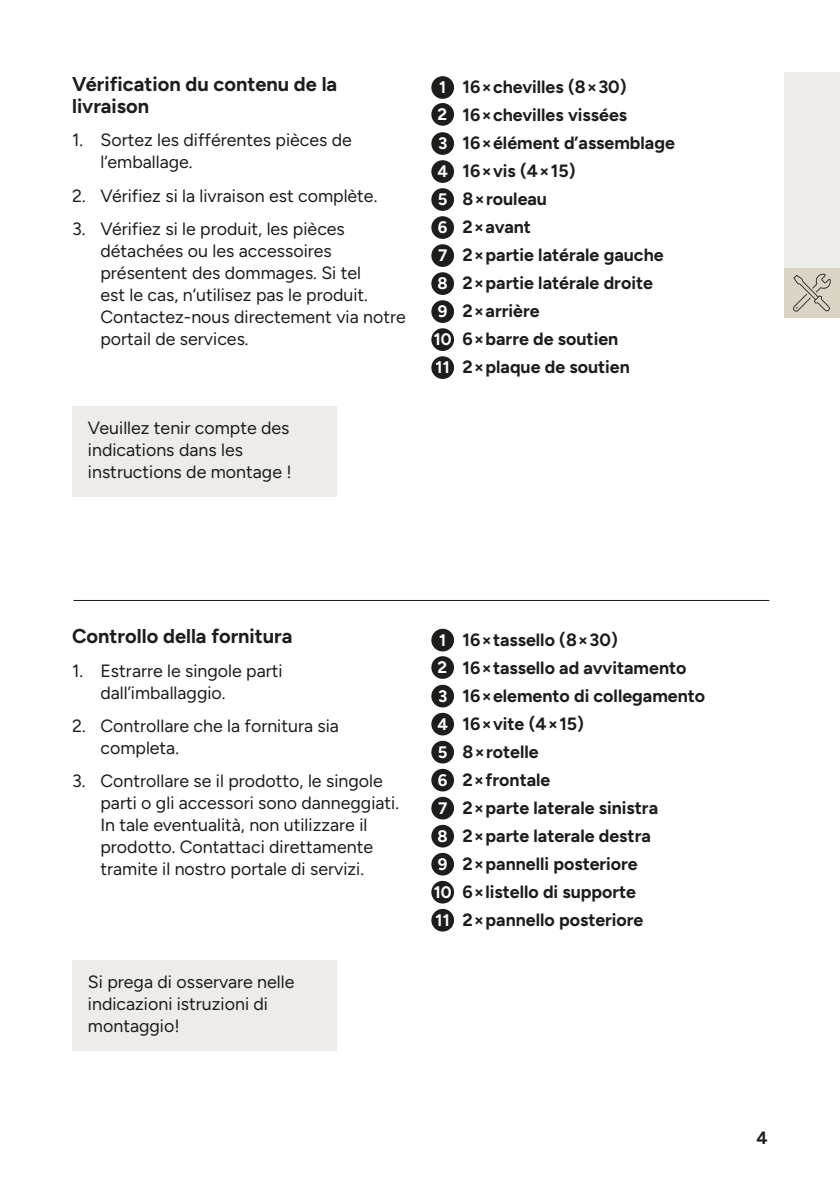
<style>
.page{position:relative;width:840px;height:1191px;background:#fff}
.page>*{position:absolute;margin:0;border:0;box-sizing:border-box;transform-origin:0 0}
.Überschrift_3{font:700 20px/22px "Figtree";color:#1d1d1b}
.Absatz{font:17.8px/22px "Figtree";color:#1d1d1b}
.Absatz_Bold{font:700 17.8px "Figtree";color:#1d1d1b}
.Absatz-2{font:700 16.6px "Figtree";color:#fff}
</style>
<div class="page">
<div style="left:783px;top:72px;width:56px;height:245px;background:#eeece9"></div>
<div style="left:783px;top:268px;width:56px;height:49px;background:#dad4c4"></div>
<svg style="left:793px;top:273px;width:37px;height:39px"></svg>
<div style="left:72px;top:406px;width:264px;height:90px;background:#eeece9"></div>
<div style="left:72px;top:960px;width:264px;height:90px;background:#eeece9"></div>
<div style="left:431px;top:76px;width:23px;height:23px;background:#1d1d1b;border-radius:50%"></div>
<div style="left:431px;top:103px;width:23px;height:23px;background:#1d1d1b;border-radius:50%"></div>
<div style="left:431px;top:132px;width:23px;height:23px;background:#1d1d1b;border-radius:50%"></div>
<div style="left:431px;top:160px;width:23px;height:23px;background:#1d1d1b;border-radius:50%"></div>
<div style="left:431px;top:188px;width:23px;height:23px;background:#1d1d1b;border-radius:50%"></div>
<div style="left:431px;top:216px;width:23px;height:23px;background:#1d1d1b;border-radius:50%"></div>
<div style="left:431px;top:244px;width:23px;height:23px;background:#1d1d1b;border-radius:50%"></div>
<div style="left:431px;top:272px;width:23px;height:23px;background:#1d1d1b;border-radius:50%"></div>
<div style="left:431px;top:300px;width:23px;height:23px;background:#1d1d1b;border-radius:50%"></div>
<div style="left:431px;top:328px;width:23px;height:23px;background:#1d1d1b;border-radius:50%"></div>
<div style="left:431px;top:356px;width:23px;height:23px;background:#1d1d1b;border-radius:50%"></div>
<div style="left:431px;top:629px;width:23px;height:22px;background:#1d1d1b;border-radius:50%"></div>
<div style="left:431px;top:656px;width:23px;height:23px;background:#1d1d1b;border-radius:50%"></div>
<div style="left:431px;top:685px;width:23px;height:22px;background:#1d1d1b;border-radius:50%"></div>
<div style="left:431px;top:713px;width:23px;height:22px;background:#1d1d1b;border-radius:50%"></div>
<div style="left:431px;top:741px;width:23px;height:22px;background:#1d1d1b;border-radius:50%"></div>
<div style="left:431px;top:769px;width:23px;height:22px;background:#1d1d1b;border-radius:50%"></div>
<div style="left:431px;top:797px;width:23px;height:22px;background:#1d1d1b;border-radius:50%"></div>
<div style="left:431px;top:825px;width:23px;height:22px;background:#1d1d1b;border-radius:50%"></div>
<div style="left:431px;top:853px;width:23px;height:22px;background:#1d1d1b;border-radius:50%"></div>
<div style="left:431px;top:881px;width:23px;height:22px;background:#1d1d1b;border-radius:50%"></div>
<div style="left:431px;top:909px;width:23px;height:22px;background:#1d1d1b;border-radius:50%"></div>
<hr style="left:73px;top:600px;width:695px;height:1px;background:#1d1d1b">
<p class="Überschrift_3" style="left:72px;top:73px;width:266px">Vérification du contenu de la livraison</p>
<p class="Absatz" style="left:100px;top:129px;width:253px;text-indent:-28px">1. Sortez les différentes pièces de l‘emballage.</p>
<p class="Absatz" style="left:72px;top:184px;width:306px">2. Vérifiez si la livraison est complète.</p>
<p class="Absatz" style="left:100px;top:218px;width:307px;text-indent:-28px">3. Vérifiez si le produit, les pièces détachées ou les accessoires présentent des dommages. Si tel<br>est le cas, n‘utilisez pas le produit.<br>Contactez-nous directement via notre portail de services.</p>
<p class="Absatz" style="left:88px;top:417px;width:205px">Veuillez tenir compte des indications dans les instructions de montage !</p>
<p class="Absatz-2" style="left:439px;top:78px;width:9px">1</p>
<p class="Absatz_Bold" style="left:462px;top:76px;width:165px">16×chevilles (8×30)</p>
<p class="Absatz-2" style="left:437px;top:104px;width:11px">2</p>
<p class="Absatz_Bold" style="left:462px;top:104px;width:166px">16×chevilles vissées</p>
<p class="Absatz-2" style="left:438px;top:134px;width:11px">3</p>
<p class="Absatz_Bold" style="left:462px;top:132px;width:214px">16×élément d’assemblage</p>
<p class="Absatz-2" style="left:437px;top:162px;width:12px">4</p>
<p class="Absatz_Bold" style="left:462px;top:160px;width:114px">16×vis (4×15)</p>
<p class="Absatz-2" style="left:437px;top:190px;width:11px">5</p>
<p class="Absatz_Bold" style="left:462px;top:188px;width:86px">8×rouleau</p>
<p class="Absatz-2" style="left:437px;top:218px;width:11px">6</p>
<p class="Absatz_Bold" style="left:462px;top:216px;width:70px">2×avant</p>
<p class="Absatz-2" style="left:438px;top:246px;width:11px">7</p>
<p class="Absatz_Bold" style="left:462px;top:244px;width:202px">2×partie latérale gauche</p>
<p class="Absatz-2" style="left:437px;top:274px;width:12px">8</p>
<p class="Absatz_Bold" style="left:462px;top:272px;width:192px">2×partie latérale droite</p>
<p class="Absatz-2" style="left:437px;top:302px;width:11px">9</p>
<p class="Absatz_Bold" style="left:462px;top:300px;width:79px">2×arrière</p>
<p class="Absatz-2" style="left:433px;top:330px;width:19px">10</p>
<p class="Absatz_Bold" style="left:462px;top:328px;width:157px">6×barre de soutien</p>
<p class="Absatz-2" style="left:435px;top:358px;width:16px">11</p>
<p class="Absatz_Bold" style="left:462px;top:356px;width:169px">2×plaque de soutien</p>
<p class="Überschrift_3" style="left:72px;top:625px;width:222px">Controllo della fornitura</p>
<p class="Absatz" style="left:100px;top:659px;width:184px;text-indent:-28px">1. Estrarre le singole parti dall’imballaggio.</p>
<p class="Absatz" style="left:100px;top:714px;width:240px;text-indent:-28px">2. Controllare che la fornitura sia completa.</p>
<p class="Absatz" style="left:100px;top:770px;width:300px;text-indent:-28px">3. Controllare se il prodotto, le singole parti o gli accessori sono danneggiati.<br>In tale eventualità, non utilizzare il prodotto. Contattaci direttamente tramite il nostro portale di servizi.</p>
<p class="Absatz" style="left:88px;top:971px;width:208px">Si prega di osservare nelle indicazioni istruzioni di montaggio!</p>
<p class="Absatz-2" style="left:439px;top:630px;width:9px">1</p>
<p class="Absatz_Bold" style="left:462px;top:629px;width:157px">16×tassello (8×30)</p>
<p class="Absatz-2" style="left:437px;top:657px;width:11px">2</p>
<p class="Absatz_Bold" style="left:462px;top:657px;width:225px">16×tassello ad avvitamento</p>
<p class="Absatz-2" style="left:438px;top:686px;width:11px">3</p>
<p class="Absatz_Bold" style="left:462px;top:685px;width:244px">16×elemento di collegamento</p>
<p class="Absatz-2" style="left:437px;top:714px;width:12px">4</p>
<p class="Absatz_Bold" style="left:462px;top:713px;width:123px">16×vite (4×15)</p>
<p class="Absatz-2" style="left:437px;top:742px;width:11px">5</p>
<p class="Absatz_Bold" style="left:462px;top:741px;width:78px">8×rotelle</p>
<p class="Absatz-2" style="left:437px;top:770px;width:11px">6</p>
<p class="Absatz_Bold" style="left:462px;top:769px;width:89px">2×frontale</p>
<p class="Absatz-2" style="left:438px;top:798px;width:11px">7</p>
<p class="Absatz_Bold" style="left:462px;top:797px;width:197px">2×parte laterale sinistra</p>
<p class="Absatz-2" style="left:437px;top:826px;width:12px">8</p>
<p class="Absatz_Bold" style="left:462px;top:825px;width:190px">2×parte laterale destra</p>
<p class="Absatz-2" style="left:437px;top:854px;width:11px">9</p>
<p class="Absatz_Bold" style="left:462px;top:853px;width:177px">2×pannelli posteriore</p>
<p class="Absatz-2" style="left:433px;top:882px;width:19px">10</p>
<p class="Absatz_Bold" style="left:462px;top:881px;width:175px">6×listello di supporte</p>
<p class="Absatz-2" style="left:435px;top:910px;width:16px">11</p>
<p class="Absatz_Bold" style="left:462px;top:909px;width:182px">2×pannello posteriore</p>
<p class="Absatz_Bold" style="left:756px;top:1127px;width:13px">4</p>
</div>
